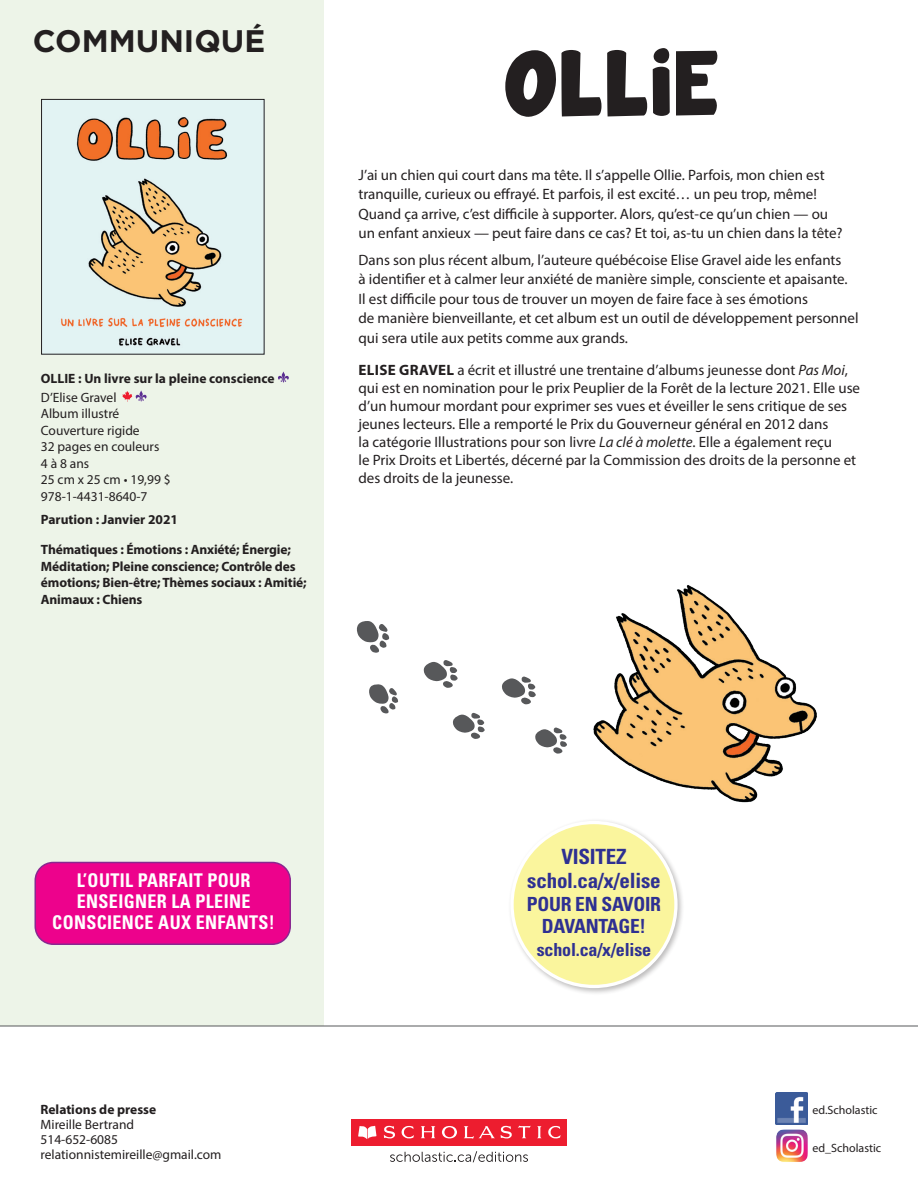
<style>
.page{position:relative;width:918px;height:1188px;background:#fff}
.page>*{position:absolute;margin:0;border:0;box-sizing:border-box;transform-origin:0 0}
.t1{font:82.5px "Janda Manatee Solid";letter-spacing:.03em;color:#231f20}
.t2{font:700 31.2px "Gotham";color:#231f20}
.t3{font:700 condensed 21px/24px "Univers";letter-spacing:-.01em;color:#2e3092;text-align:center}
.t4{font:700 condensed 19.5px/22.5px "Univers";letter-spacing:-.015em;color:#2e3092;text-align:center}
.t5{font:700 condensed 18.9px/21px "Univers";letter-spacing:.02em;color:#fff;text-align:center;scale:.95 1}
.t6{font:700 condensed 18px "Univers";letter-spacing:-.01em;color:#2e3092}
.t7{font:15px/19.5px "Myriad Pro";color:#231f20}
.t8{font:700 13.5px/16.5px "Myriad Pro";letter-spacing:-.01em;color:#231f20}
.t9{font:13.5px/16.5px "Myriad Pro";color:#231f20}
.t10{font:12px "Myriad Pro";color:#231f20}
.s1{font-weight:700}
.s2{font-style:italic}
</style>
<div class="page">
<div style="left:0;top:0;width:324px;height:1026px;background:#edf4e8"></div>
<img style="left:43px;top:101px;width:220px;height:252px">
<div style="left:41px;top:99px;width:224px;height:256px;border:1px solid #231f20"></div>
<img style="left:776px;top:1093px;width:32px;height:31px">
<img style="left:776px;top:1129px;width:32px;height:33px">
<svg style="left:390px;top:1151px;width:138px;height:11px"></svg>
<div style="left:351px;top:1119px;width:216px;height:26px;background:#ed1d2f"></div>
<svg style="left:358px;top:1126px;width:18px;height:13px"></svg>
<svg style="left:384px;top:1126px;width:11px;height:13px"></svg>
<svg style="left:401px;top:1126px;width:13px;height:13px"></svg>
<svg style="left:421px;top:1126px;width:14px;height:12px"></svg>
<svg style="left:501px;top:1126px;width:11px;height:13px"></svg>
<svg style="left:518px;top:1126px;width:13px;height:12px"></svg>
<svg style="left:537px;top:1126px;width:5px;height:12px"></svg>
<svg style="left:548px;top:1126px;width:13px;height:13px"></svg>
<svg style="left:442px;top:1126px;width:15px;height:12px"></svg>
<svg style="left:464px;top:1126px;width:31px;height:13px"></svg>
<div style="left:35px;top:862px;width:255px;height:82px;background:#ed028c;border-radius:18px"></div>
<div style="left:34px;top:862px;width:257px;height:83px;border:2px solid #892890;border-radius:18px"></div>
<hr style="left:0;top:1026px;width:918px;height:1px;background:#57585a">
<img style="left:524px;top:585px;width:293px;height:218px">
<svg style="left:369px;top:684px;width:29px;height:29px"></svg>
<svg style="left:453px;top:713px;width:32px;height:26px"></svg>
<svg style="left:535px;top:727px;width:32px;height:27px"></svg>
<svg style="left:423px;top:660px;width:35px;height:28px"></svg>
<svg style="left:502px;top:676px;width:34px;height:28px"></svg>
<svg style="left:356px;top:621px;width:33px;height:32px"></svg>
<svg style="left:278px;top:372px;width:11px;height:11px"></svg>
<svg style="left:122px;top:390px;width:25px;height:12px"></svg>
<div style="left:508px;top:818px;width:177px;height:178px;background:#231f20;opacity:.3"></div>
<div style="left:512px;top:823px;width:164px;height:163px;background:#faf59d;border-radius:50%"></div>
<p class="t2" style="left:33px;top:20px;width:234px">COMMUNIQUÉ</p>
<p class="t8" style="left:41px;top:370px;width:235px">OLLIE : Un livre sur la pleine conscience</p>
<p class="t9" style="left:41px;top:389px;width:131px">D’Elise Gravel<br>Album illustré<br>Couverture rigide<br>32 pages en couleurs<br>4 à 8 ans<br>25 cm x 25 cm • 19,99 $<br>978-1-4431-8640-7</p>
<p class="t8" style="left:41px;top:511px;width:139px">Parution : Janvier 2021</p>
<p class="t8" style="left:41px;top:541px;width:267px">Thématiques : Émotions : Anxiété; Énergie; Méditation; Pleine conscience; Contrôle des émotions; Bien-être; Thèmes sociaux : Amitié; Animaux : Chiens</p>
<p class="t1" style="left:503px;top:26px;width:217px">OLLiE</p>
<p class="t7" style="left:358px;top:165px;width:486px">J’ai un chien qui court dans ma tête. Il s’appelle Ollie. Parfois, mon chien est tranquille, curieux ou effrayé. Et parfois, il est excité… un peu trop, même!<br>Quand ça arrive, c’est difficile à supporter. Alors, qu’est-ce qu’un chien — ou un enfant anxieux — peut faire dans ce cas? Et toi, as-tu un chien dans la tête?</p>
<p class="t7" style="left:358px;top:249px;width:502px">Dans son plus récent album, l’auteure québécoise Elise Gravel aide les enfants<br>à identifier et à calmer leur anxiété de manière simple, consciente et apaisante.<br>Il est difficile pour tous de trouver un moyen de faire face à ses émotions<br>de manière bienveillante, et cet album est un outil de développement personnel qui sera utile aux petits comme aux grands.</p>
<p class="t7" style="left:358px;top:361px;width:503px;line-height:18px"><span class="s1">ELISE GRAVEL</span> a écrit et illustré une trentaine d’albums jeunesse dont <span class="s2">Pas Moi</span>, qui est en nomination pour le prix Peuplier de la Forêt de la lecture 2021. Elle use d’un humour mordant pour exprimer ses vues et éveiller le sens critique de ses jeunes lecteurs. Elle a remporté le Prix du Gouverneur général en 2012 dans<br>la catégorie Illustrations pour son livre <span class="s2">La clé à molette</span>. Elle a également reçu<br>le Prix Droits et Libertés, décerné par la Commission des droits de la personne et des droits de la jeunesse.</p>
<p class="t5" style="left:52px;top:870px;width:236px">L’OUTIL PARFAIT POUR<br>ENSEIGNER LA PLEINE<br>CONSCIENCE AUX ENFANTS!</p>
<p class="t8" style="left:40px;top:1101px;width:117px">Relations de presse</p>
<p class="t9" style="left:40px;top:1116px;width:95px">Mireille Bertrand</p>
<p class="t9" style="left:40px;top:1131px;width:79px">514-652-6085</p>
<p class="t9" style="left:40px;top:1146px;width:182px">relationnistemireille@gmail.com</p>
<p class="t3" style="left:527px;top:845px;width:135px">VISITEZ schol.ca/x/elise</p>
<p class="t4" style="left:527px;top:892px;width:136px">POUR EN SAVOIR<br>DAVANTAGE!</p>
<p class="t6" style="left:537px;top:938px;width:116px">schol.ca/x/elise</p>
<p class="t10" style="left:812px;top:1102px;width:67px">ed.Scholastic</p>
<p class="t10" style="left:812px;top:1141px;width:70px">ed_Scholastic</p>
</div>
